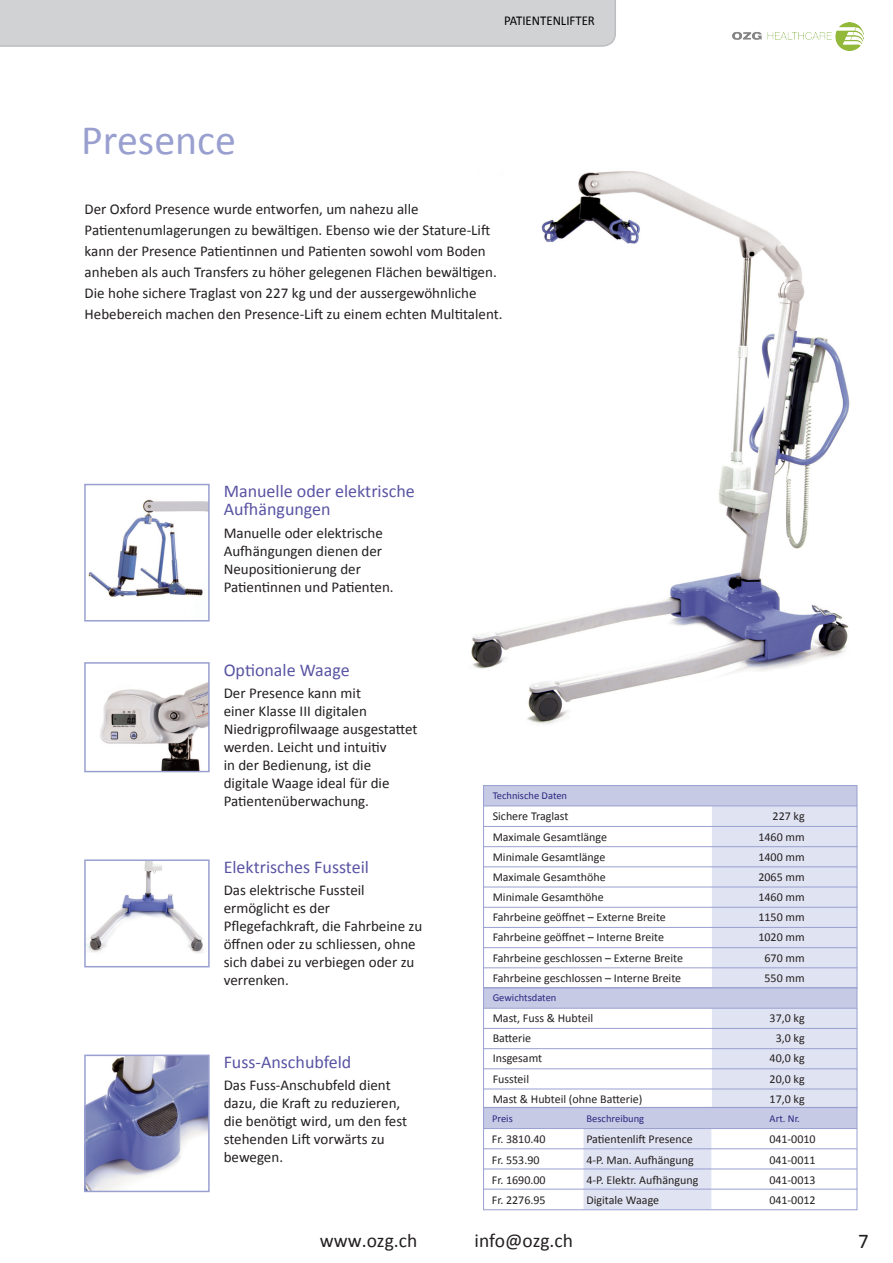
<style>
.page{position:relative;width:893px;height:1263px;background:#fff}
.page>*{position:absolute;margin:0;border:0;box-sizing:border-box;transform-origin:0 0}
.text{font:42px "Calibri";color:#99a0d0}
.t1{font:21px "Calibri";color:#231f20}
.t2{font:19.5px "Calibri";color:#231f20}
.text_heading{font:18px "Calibri";color:#5854a3}
.text-2{font:18px/18px "Calibri";color:#5854a3}
.text-3{font:15px/18px "Calibri";color:#231f20}
.Sub-Head{font:15px/18px "Calibri";color:#231f20}
.Einführungstexte_Rot{font:13.5px "Calibri";color:#000001;scale:.95 1}
.t3{font:12px "Calibri";color:#231f20}
.t4{font:10.5px "Calibri";color:#292780}
</style>
<div class="page">
<img style="left:733px;top:22px;width:130px;height:28px">
<div style="left:0;top:0;width:616px;height:47px;background:#d1d2d4"></div>
<img style="left:100px;top:682px;width:107px;height:87px">
<div style="left:84px;top:662px;width:126px;height:110px;border:2px solid #99a0d0"></div>
<img style="left:88px;top:499px;width:119px;height:98px">
<div style="left:84px;top:484px;width:126px;height:137px;border:2px solid #99a0d0"></div>
<img style="left:471px;top:171px;width:379px;height:554px">
<div style="left:484px;top:987px;width:373px;height:21px;background:#c7cae5"></div>
<div style="left:712px;top:1008px;width:145px;height:100px;background:#e0e3f1"></div>
<div style="left:712px;top:806px;width:145px;height:182px;background:#e0e3f1;border:1px solid #e0e3f1"></div>
<hr style="left:483px;top:826px;width:374px;height:1px;background:#99a0d0">
<hr style="left:484px;top:846px;width:373px;height:1px;background:#99a0d0">
<hr style="left:484px;top:866px;width:373px;height:1px;background:#99a0d0">
<hr style="left:483px;top:887px;width:374px;height:1px;background:#99a0d0">
<hr style="left:484px;top:907px;width:373px;height:1px;background:#99a0d0">
<hr style="left:483px;top:927px;width:374px;height:1px;background:#99a0d0">
<hr style="left:483px;top:947px;width:374px;height:1px;background:#99a0d0">
<hr style="left:484px;top:967px;width:373px;height:1px;background:#99a0d0">
<hr style="left:484px;top:1008px;width:373px;height:1px;background:#99a0d0">
<hr style="left:484px;top:1028px;width:373px;height:1px;background:#99a0d0">
<hr style="left:483px;top:1048px;width:374px;height:1px;background:#99a0d0">
<hr style="left:483px;top:1068px;width:374px;height:1px;background:#99a0d0">
<hr style="left:483px;top:1088px;width:374px;height:1px;background:#99a0d0">
<div style="left:483px;top:785px;width:374px;height:21px;background:#c7cae5"></div>
<div style="left:483px;top:785px;width:374px;height:203px;border:1px solid #99a0d0"></div>
<hr style="left:483px;top:805px;width:374px;height:1px;background:#99a0d0">
<img style="left:87px;top:862px;width:116px;height:91px">
<div style="left:84px;top:859px;width:126px;height:108px;border:2px solid #99a0d0"></div>
<img style="left:87px;top:1057px;width:120px;height:132px">
<div style="left:84px;top:1054px;width:126px;height:138px;border:2px solid #99a0d0"></div>
<div style="left:584px;top:1128px;width:127px;height:82px;background:#e0e3f1"></div>
<div style="left:483px;top:1108px;width:374px;height:20px;background:#c7cae5"></div>
<hr style="left:484px;top:1128px;width:373px;height:1px;background:#99a0d0">
<div style="left:483px;top:987px;width:374px;height:121px;border:1px solid #99a0d0"></div>
<hr style="left:483px;top:1148px;width:374px;height:1px;background:#99a0d0">
<hr style="left:483px;top:1168px;width:374px;height:1px;background:#99a0d0">
<hr style="left:484px;top:1189px;width:373px;height:1px;background:#99a0d0">
<div style="left:483px;top:1107px;width:374px;height:103px;border:1px solid #99a0d0"></div>
<p class="text" style="left:81px;top:114px;width:156px">Presence</p>
<p class="Einführungstexte_Rot" style="left:504px;top:12px;width:97px">PATIENTENLIFTER</p>
<p class="text-3" style="left:85px;top:198px;width:419px;line-height:21px">Der Oxford Presence wurde entworfen, um nahezu alle Patientenumlagerungen zu bewältigen. Ebenso wie der Stature-Lift kann der Presence Patientinnen und Patienten sowohl vom Boden anheben als auch Transfers zu höher gelegenen Flächen bewältigen.<br>Die hohe sichere Traglast von 227 kg und der aussergewöhnliche Hebebereich machen den Presence-Lift zu einem echten Multitalent.</p>
<p class="text-2" style="left:224px;top:481px;width:193px">Manuelle oder elektrische<br>Aufhängungen</p>
<p class="text-3" style="left:224px;top:523px;width:171px">Manuelle oder elektrische<br>Aufhängungen dienen der<br>Neupositionierung der<br>Patientinnen und Patienten.</p>
<p class="text_heading" style="left:224px;top:658px;width:127px">Optionale Waage</p>
<p class="Sub-Head" style="left:224px;top:683px;width:195px">Der Presence kann mit<br>einer Klasse III digitalen<br>Niedrigprofilwaage ausgestattet werden. Leicht und intuitiv<br>in der Bedienung, ist die digitale Waage ideal für die<br>Patientenüberwachung.</p>
<p class="text_heading" style="left:224px;top:856px;width:147px">Elektrisches Fussteil</p>
<p class="Sub-Head" style="left:224px;top:880px;width:200px">Das elektrische Fussteil ermöglicht es der<br>Pflegefachkraft, die Fahrbeine zu öffnen oder zu schliessen, ohne sich dabei zu verbiegen oder zu verrenken.</p>
<p class="text_heading" style="left:224px;top:1051px;width:129px">Fuss-Anschubfeld</p>
<p class="text-3" style="left:224px;top:1076px;width:185px">Das Fuss-Anschubfeld dient dazu, die Kraft zu reduzieren, die benötigt wird, um den fest stehenden Lift vorwärts zu bewegen.</p>
<p class="t4" style="left:493px;top:789px;width:76px">Technische Daten</p>
<p class="t3" style="left:493px;top:809px;width:77px">Sichere Traglast</p>
<p class="t3" style="left:773px;top:809px;width:34px">227 kg</p>
<p class="t3" style="left:493px;top:829px;width:116px">Maximale Gesamtlänge</p>
<p class="t3" style="left:758px;top:829px;width:48px">1460 mm</p>
<p class="t3" style="left:493px;top:849px;width:114px">Minimale Gesamtlänge</p>
<p class="t3" style="left:758px;top:849px;width:48px">1400 mm</p>
<p class="t3" style="left:493px;top:869px;width:114px">Maximale Gesamthöhe</p>
<p class="t3" style="left:758px;top:869px;width:48px">2065 mm</p>
<p class="t3" style="left:493px;top:889px;width:113px">Minimale Gesamthöhe</p>
<p class="t3" style="left:758px;top:889px;width:48px">1460 mm</p>
<p class="t3" style="left:493px;top:910px;width:175px">Fahrbeine geöffnet – Externe Breite</p>
<p class="t3" style="left:758px;top:910px;width:48px">1150 mm</p>
<p class="t3" style="left:493px;top:930px;width:173px">Fahrbeine geöffnet – Interne Breite</p>
<p class="t3" style="left:758px;top:930px;width:48px">1020 mm</p>
<p class="t3" style="left:493px;top:950px;width:192px">Fahrbeine geschlossen – Externe Breite</p>
<p class="t3" style="left:765px;top:950px;width:42px">670 mm</p>
<p class="t3" style="left:493px;top:970px;width:190px">Fahrbeine geschlossen – Interne Breite</p>
<p class="t3" style="left:765px;top:970px;width:42px">550 mm</p>
<p class="t3" style="left:493px;top:1011px;width:102px">Mast, Fuss &amp; Hubteil</p>
<p class="t3" style="left:770px;top:1011px;width:37px">37,0 kg</p>
<p class="t3" style="left:493px;top:1031px;width:40px">Batterie</p>
<p class="t3" style="left:776px;top:1031px;width:30px">3,0 kg</p>
<p class="t3" style="left:493px;top:1051px;width:51px">Insgesamt</p>
<p class="t3" style="left:770px;top:1051px;width:37px">40,0 kg</p>
<p class="t3" style="left:493px;top:1071px;width:38px">Fussteil</p>
<p class="t3" style="left:770px;top:1071px;width:37px">20,0 kg</p>
<p class="t3" style="left:493px;top:1091px;width:151px">Mast &amp; Hubteil (ohne Batterie)</p>
<p class="t3" style="left:770px;top:1091px;width:37px">17,0 kg</p>
<p class="t4" style="left:493px;top:991px;width:65px">Gewichtsdaten</p>
<p class="t4" style="left:492px;top:1112px;width:22px">Preis</p>
<p class="t4" style="left:587px;top:1112px;width:59px">Beschreibung</p>
<p class="t4" style="left:770px;top:1112px;width:32px">Art. Nr.</p>
<p class="t3" style="left:492px;top:1132px;width:55px">Fr. 3810.40</p>
<p class="t3" style="left:586px;top:1132px;width:108px">Patientenlift Presence</p>
<p class="t3" style="left:769px;top:1132px;width:48px">041-0010</p>
<p class="t3" style="left:492px;top:1152px;width:49px">Fr. 553.90</p>
<p class="t3" style="left:586px;top:1152px;width:109px">4-P. Man. Aufhängung</p>
<p class="t3" style="left:769px;top:1152px;width:48px">041-0011</p>
<p class="t3" style="left:492px;top:1172px;width:55px">Fr. 1690.00</p>
<p class="t3" style="left:586px;top:1172px;width:113px">4-P. Elektr. Aufhängung</p>
<p class="t3" style="left:769px;top:1172px;width:48px">041-0013</p>
<p class="t3" style="left:492px;top:1192px;width:55px">Fr. 2276.95</p>
<p class="t3" style="left:586px;top:1192px;width:74px">Digitale Waage</p>
<p class="t3" style="left:769px;top:1192px;width:48px">041-0012</p>
<h3 class="t2" style="left:320px;top:1228px;width:99px">www.ozg.ch</h3>
<h3 class="t2" style="left:475px;top:1228px;width:100px">info@ozg.ch</h3>
<p class="t1" style="left:858px;top:1228px;width:12px">7</p>
</div>
